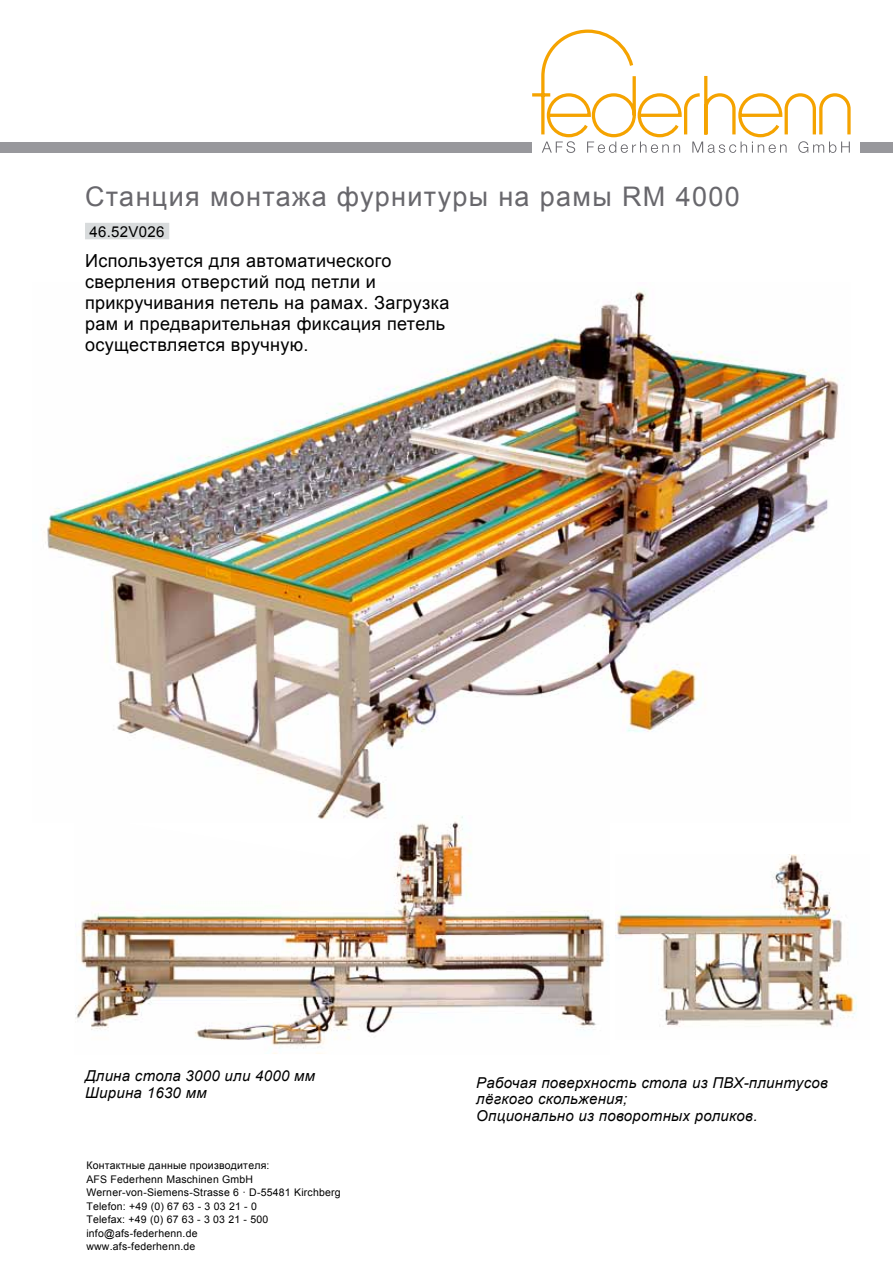
<style>
.page{position:relative;width:893px;height:1263px;background:#fff}
.page>*{position:absolute;margin:0;border:0;box-sizing:border-box;transform-origin:0 0}
.t1{font:27px "Arial";letter-spacing:.05em;color:#68676c}
.t2{font:18px/21px "Arial";letter-spacing:.02em;color:#000}
.t3{font:italic 15px/16.5px "Arial";letter-spacing:.02em;color:#000}
.t4{font:15px "Arial";letter-spacing:.02em;color:#000}
.t5{font:10.5px/13.5px "Arial";letter-spacing:.02em;color:#000}
</style>
<div class="page">
<img style="left:44px;top:290px;width:799px;height:525px">
<div style="left:85px;top:223px;width:84px;height:16px;background:#d8dbdc"></div>
<svg style="left:529px;top:29px;width:322px;height:124px"></svg>
<div style="left:861px;top:143px;width:32px;height:10px;background:#98989c"></div>
<div style="left:0;top:143px;width:532px;height:10px;background:#98989c"></div>
<img style="left:75px;top:815px;width:534px;height:239px">
<img style="left:615px;top:854px;width:242px;height:173px">
<h1 class="t1" style="left:85px;top:179px;width:656px">Станция монтажа фурнитуры на рамы RM 4000</h1>
<h3 class="t4" style="left:90px;top:222px;width:76px">46.52V026</h3>
<h2 class="t2" style="left:85px;top:251px;width:366px">Используется для автоматического сверления отверстий под петли и прикручивания петель на рамах. Загрузка рам и предварительная фиксация петель осуществляется вручную.</h2>
<h3 class="t3" style="left:85px;top:1068px;width:231px">Длина стола 3000 или 4000 мм<br>Ширина 1630 мм</h3>
<h3 class="t3" style="left:476px;top:1074px;width:353px">Рабочая поверхность стола из ПВХ-плинтусов лёгкого скольжения;<br>Опционально из поворотных роликов.</h3>
<p class="t5" style="left:86px;top:1159px;width:256px">Контактные данные производителя:<br>AFS Federhenn Maschinen GmbH<br>Werner-von-Siemens-Strasse 6 · D-55481 Kirchberg<br>Telefon: +49 (0) 67 63 - 3 03 21 - 0<br>Telefax: +49 (0) 67 63 - 3 03 21 - 500 info@afs-federhenn.de<br>www.afs-federhenn.de</p>
</div>
